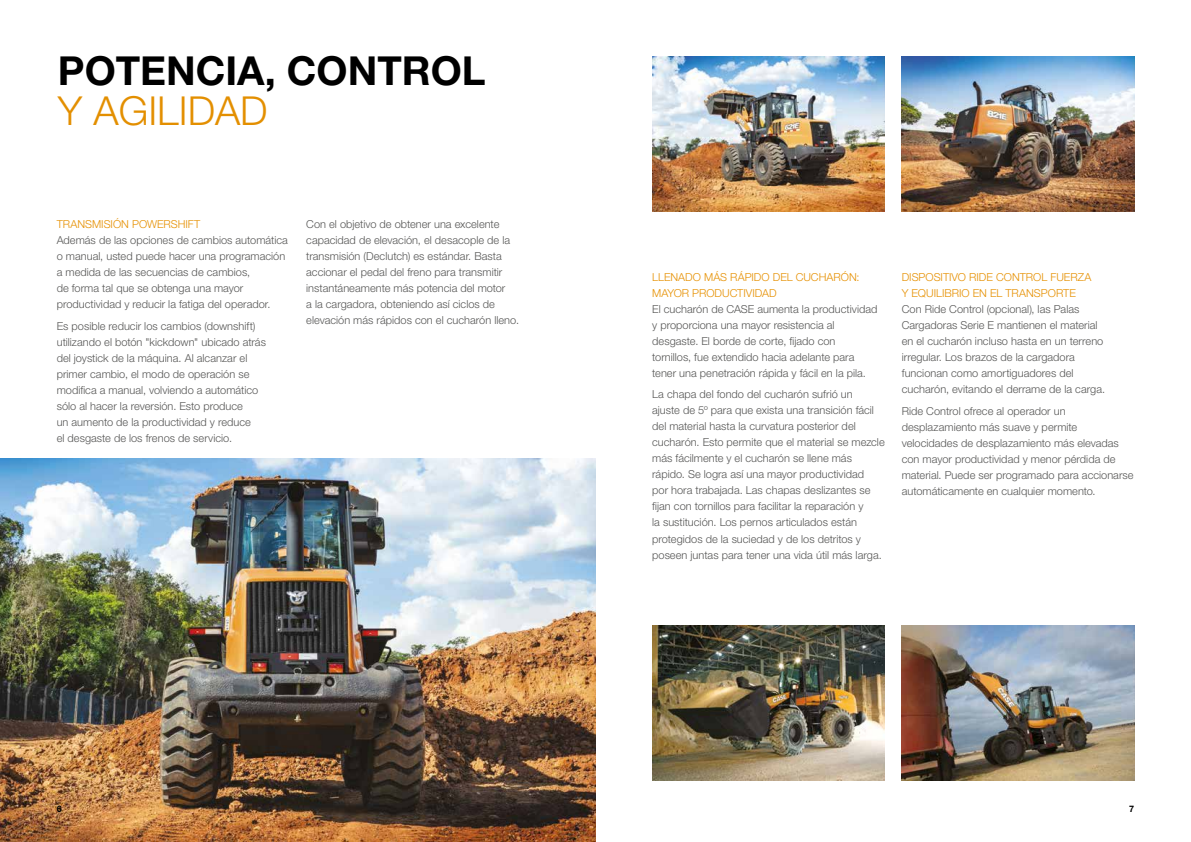
<style>
.page{position:relative;width:1191px;height:842px;background:#fff}
.page>*{position:absolute;margin:0;border:0;box-sizing:border-box;transform-origin:0 0}
.t1{font:700 40px "Helvetica Neue LT Std";color:#000}
.t2{font:300 40px "Helvetica Neue LT Std";color:#e38f00}
.t3{font:300 11px/16px "Helvetica Neue LT Std";color:#575756}
.t4{font:300 11px/16px "Helvetica Neue LT Std";color:#e69000}
.t5{font:700 9px "Helvetica Neue LT Std";color:#000}
</style>
<div class="page">
<img style="left:0;top:458px;width:595px;height:384px">
<img style="left:652px;top:57px;width:232px;height:155px">
<img style="left:901px;top:57px;width:233px;height:155px">
<img style="left:652px;top:625px;width:232px;height:155px">
<img style="left:901px;top:625px;width:233px;height:155px">
<h1 class="t1" style="left:58px;top:46px;width:429px">POTENCIA, CONTROL</h1>
<h1 class="t2" style="left:58px;top:87px;width:211px">Y AGILIDAD</h1>
<p class="t4" style="left:57px;top:216px;width:145px">TRANSMISIÓN POWERSHIFT</p>
<p class="t3" style="left:57px;top:232px;width:233px">Además de las opciones de cambios automática o manual, usted puede hacer una programación a medida de las secuencias de cambios,<br>de forma tal que se obtenga una mayor productividad y reducir la fatiga del operador.</p>
<p class="t3" style="left:57px;top:317px;width:211px">Es posible reducir los cambios (downshift) utilizando el botón "kickdown" ubicado atrás del joystick de la máquina. Al alcanzar el primer cambio, el modo de operación se modifica a manual, volviendo a automático sólo al hacer la reversión. Esto produce<br>un aumento de la productividad y reduce<br>el desgaste de los frenos de servicio.</p>
<p class="t3" style="left:306px;top:216px;width:214px">Con el objetivo de obtener una excelente capacidad de elevación, el desacople de la transmisión (Declutch) es estándar. Basta accionar el pedal del freno para transmitir instantáneamente más potencia del motor<br>a la cargadora, obteniendo así ciclos de elevación más rápidos con el cucharón lleno.</p>
<p class="t4" style="left:652px;top:269px;width:209px">LLENADO MÁS RÁPIDO DEL CUCHARÓN:<br>MAYOR PRODUCTIVIDAD</p>
<p class="t3" style="left:652px;top:301px;width:227px">El cucharón de CASE aumenta la productividad y proporciona una mayor resistencia al desgaste. El borde de corte, fijado con<br>tornillos, fue extendido hacia adelante para tener una penetración rápida y fácil en la pila.</p>
<p class="t3" style="left:652px;top:386px;width:234px">La chapa del fondo del cucharón sufrió un<br>ajuste de 5º para que exista una transición fácil del material hasta la curvatura posterior del cucharón. Esto permite que el material se mezcle más fácilmente y el cucharón se llene más rápido. Se logra así una mayor productividad<br>por hora trabajada. Las chapas deslizantes se fijan con tornillos para facilitar la reparación y<br>la sustitución. Los pernos articulados están protegidos de la suciedad y de los detritos y poseen juntas para tener una vida útil más larga.</p>
<p class="t4" style="left:901px;top:269px;width:191px">DISPOSITIVO RIDE CONTROL FUERZA<br>Y EQUILIBRIO EN EL TRANSPORTE</p>
<p class="t3" style="left:901px;top:301px;width:205px">Con Ride Control (opcional), las Palas Cargadoras Serie E mantienen el material en el cucharón incluso hasta en un terreno irregular. Los brazos de la cargadora funcionan como amortiguadores del cucharón, evitando el derrame de la carga.</p>
<p class="t3" style="left:901px;top:402px;width:233px">Ride Control ofrece al operador un desplazamiento más suave y permite velocidades de desplazamiento más elevadas con mayor productividad y menor pérdida de material. Puede ser programado para accionarse automáticamente en cualquier momento.</p>
<p class="t5" style="left:57px;top:803px;width:7px">6</p>
<p class="t5" style="left:1129px;top:803px;width:7px">7</p>
</div>
